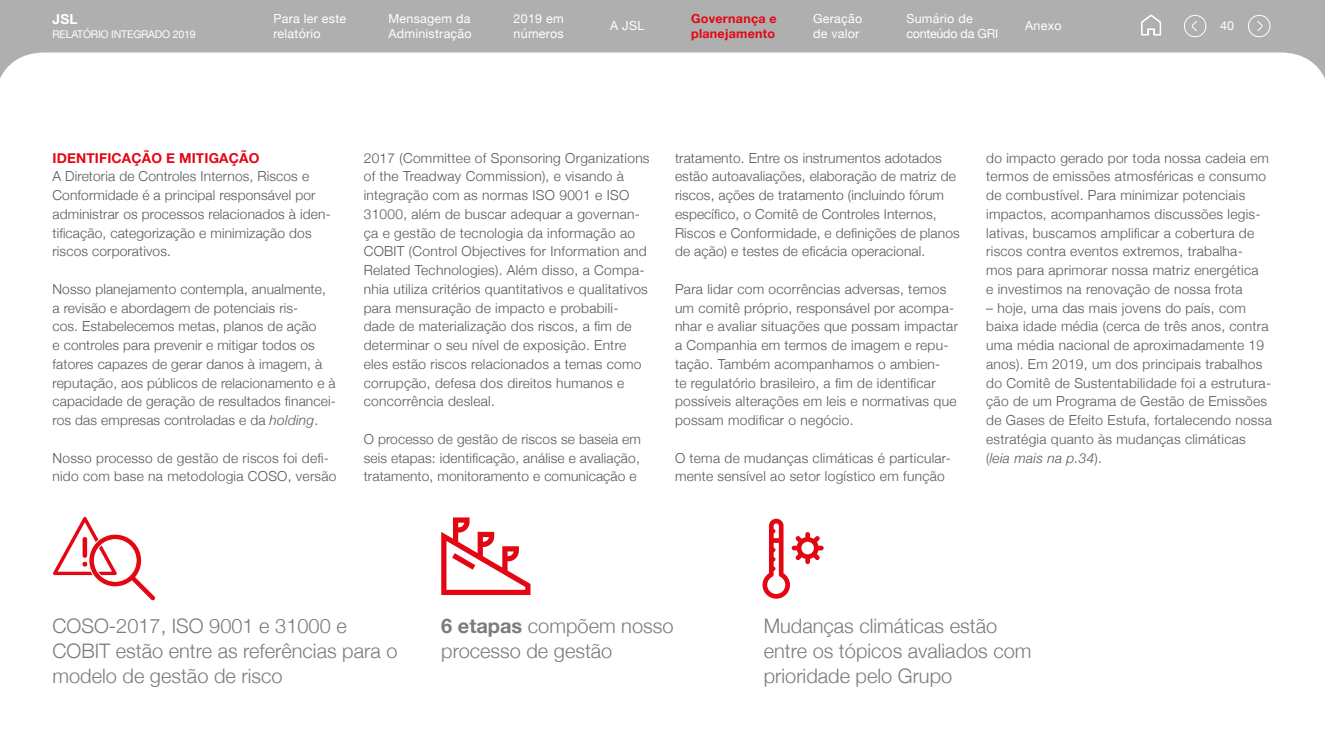
<style>
.page{position:relative;width:1325px;height:750px;background:#fff}
.page>*{position:absolute;margin:0;border:0;box-sizing:border-box;transform-origin:0 0}
.t1{font:300 20px/25px "Helvetica Neue";color:#7c7b7b}
.mancha_txt{font:300 13.75px/18.8px "Helvetica Neue";letter-spacing:.02em;color:#55575a}
.titulo{font:300 13.75px/18.8px "Helvetica Neue";letter-spacing:.01em;color:#55575a}
.t2{font:700 13.75px "Helvetica Neue";color:#fff}
.t3{font:12.5px/15px "Helvetica Neue";letter-spacing:.02em;color:#fff}
.t4{font:700 12.5px/15px "Helvetica Neue";letter-spacing:.02em;color:#e30613}
.t5{font:12.5px/15px "Helvetica Neue";letter-spacing:-.02em;color:#fff}
.t6{font:10.62px "Helvetica Neue";letter-spacing:-.02em;color:#fff}
.s1{font-weight:700;color:#e30613}
.s2{font-style:italic}
.s3{font-weight:700}
</style>
<div class="page">
<svg style="left:52px;top:517px;width:104px;height:84px"></svg>
<svg style="left:441px;top:517px;width:90px;height:78px"></svg>
<svg style="left:762px;top:519px;width:62px;height:80px"></svg>
<svg style="left:0;top:0;width:1325px;height:78px;fill:#b0afaf"></svg>
<div style="left:1184px;top:15px;width:22px;height:22px;border:1px solid #fff;border-radius:50%"></div>
<svg style="left:1191px;top:20px;width:7px;height:12px"></svg>
<div style="left:1248px;top:15px;width:22px;height:22px;border:1px solid #fff;border-radius:50%"></div>
<svg style="left:1257px;top:20px;width:6px;height:12px"></svg>
<svg style="left:1141px;top:15px;width:20px;height:20px"></svg>
<p class="t2" style="left:52px;top:9px;width:27px">JSL</p>
<p class="t6" style="left:52px;top:26px;width:145px">RELATÓRIO INTEGRADO 2019</p>
<p class="t4" style="left:691px;top:11px;width:87px">Governança e planejamento</p>
<p class="t3" style="left:813px;top:12px;width:51px">Geração de valor</p>
<p class="t5" style="left:906px;top:12px;width:93px">Sumário de conteúdo da GRI</p>
<p class="t3" style="left:1025px;top:19px;width:38px">Anexo</p>
<p class="t3" style="left:273px;top:12px;width:74px">Para ler este relatório</p>
<p class="t3" style="left:610px;top:19px;width:36px">A JSL</p>
<p class="t3" style="left:1220px;top:18px;width:15px">40</p>
<p class="t3" style="left:388px;top:12px;width:85px">Mensagem da<br>Administração</p>
<p class="t3" style="left:514px;top:12px;width:52px">2019 em números</p>
<p class="titulo" style="left:52px;top:147px;width:280px"><span class="s1">IDENTIFICAÇÃO E MITIGAÇÃO<br></span>A Diretoria de Controles Internos, Riscos e Conformidade é a principal responsável por administrar os processos relacionados à iden&shy;tificação, categorização e minimização dos riscos corporativos.</p>
<p class="mancha_txt" style="left:52px;top:278px;width:285px">Nosso planejamento contempla, anualmente, a revisão e abordagem de potenciais ris-<br>cos. Estabelecemos metas, planos de ação<br>e controles para prevenir e mitigar todos os fatores capazes de gerar danos à imagem, à reputação, aos públicos de relacionamento e à capacidade de geração de resultados financei&shy;ros das empresas controladas e da <span class="s2">holding</span>.</p>
<p class="mancha_txt" style="left:52px;top:447px;width:286px">Nosso processo de gestão de riscos foi defi&shy;nido com base na metodologia COSO, versão</p>
<p class="mancha_txt" style="left:364px;top:147px;width:287px">2017 (Committee of Sponsoring Organizations of the Treadway Commission), e visando à integração com as normas ISO 9001 e ISO 31000, além de buscar adequar a governan&shy;ça e gestão de tecnologia da informação ao COBIT (Control Objectives for Information and Related Technologies). Além disso, a Compa&shy;nhia utiliza critérios quantitativos e qualitativos para mensuração de impacto e probabili&shy;dade de materialização dos riscos, a fim de determinar o seu nível de exposição. Entre eles estão riscos relacionados a temas como corrupção, defesa dos direitos humanos e concorrência desleal.</p>
<p class="mancha_txt" style="left:364px;top:428px;width:279px;text-align:justify">O processo de gestão de riscos se baseia em seis etapas: identificação, análise e avaliação, tratamento, monitoramento e comunicação e</p>
<p class="mancha_txt" style="left:675px;top:147px;width:286px">tratamento. Entre os instrumentos adotados estão autoavaliações, elaboração de matriz de riscos, ações de tratamento (incluindo fórum específico, o Comitê de Controles Internos, Riscos e Conformidade, e definições de planos de ação) e testes de eficácia operacional.</p>
<p class="mancha_txt" style="left:675px;top:278px;width:285px">Para lidar com ocorrências adversas, temos um comitê próprio, responsável por acompa&shy;nhar e avaliar situações que possam impactar a Companhia em termos de imagem e repu&shy;tação. Também acompanhamos o ambien-<br>te regulatório brasileiro, a fim de identificar possíveis alterações em leis e normativas que possam modificar o negócio.</p>
<p class="mancha_txt" style="left:675px;top:447px;width:277px">O tema de mudanças climáticas é particular&shy;mente sensível ao setor logístico em função</p>
<p class="mancha_txt" style="left:986px;top:147px;width:284px">do impacto gerado por toda nossa cadeia em termos de emissões atmosféricas e consumo de combustível. Para minimizar potenciais impactos, acompanhamos discussões legis&shy;lativas, buscamos amplificar a cobertura de riscos contra eventos extremos, trabalha&shy;mos para aprimorar nossa matriz energética e investimos na renovação de nossa frota</p>
<p class="mancha_txt" style="left:986px;top:297px;width:287px">– hoje, uma das mais jovens do país, com baixa idade média (cerca de três anos, contra uma média nacional de aproximadamente 19 anos). Em 2019, um dos principais trabalhos do Comitê de Sustentabilidade foi a estrutura&shy;ção de um Programa de Gestão de Emissões de Gases de Efeito Estufa, fortalecendo nossa estratégia quanto às mudanças climáticas (<span class="s2">leia mais na p.34</span>).</p>
<p class="t1" style="left:52px;top:612px;width:346px">COSO-2017, ISO 9001 e 31000 e<br>COBIT estão entre as referências para o modelo de gestão de risco</p>
<p class="t1" style="left:764px;top:612px;width:269px">Mudanças climáticas estão entre os tópicos avaliados com prioridade pelo Grupo</p>
<p class="t1" style="left:441px;top:612px;width:234px"><span class="s3">6 etapas</span> compõem nosso processo de gestão</p>
</div>
